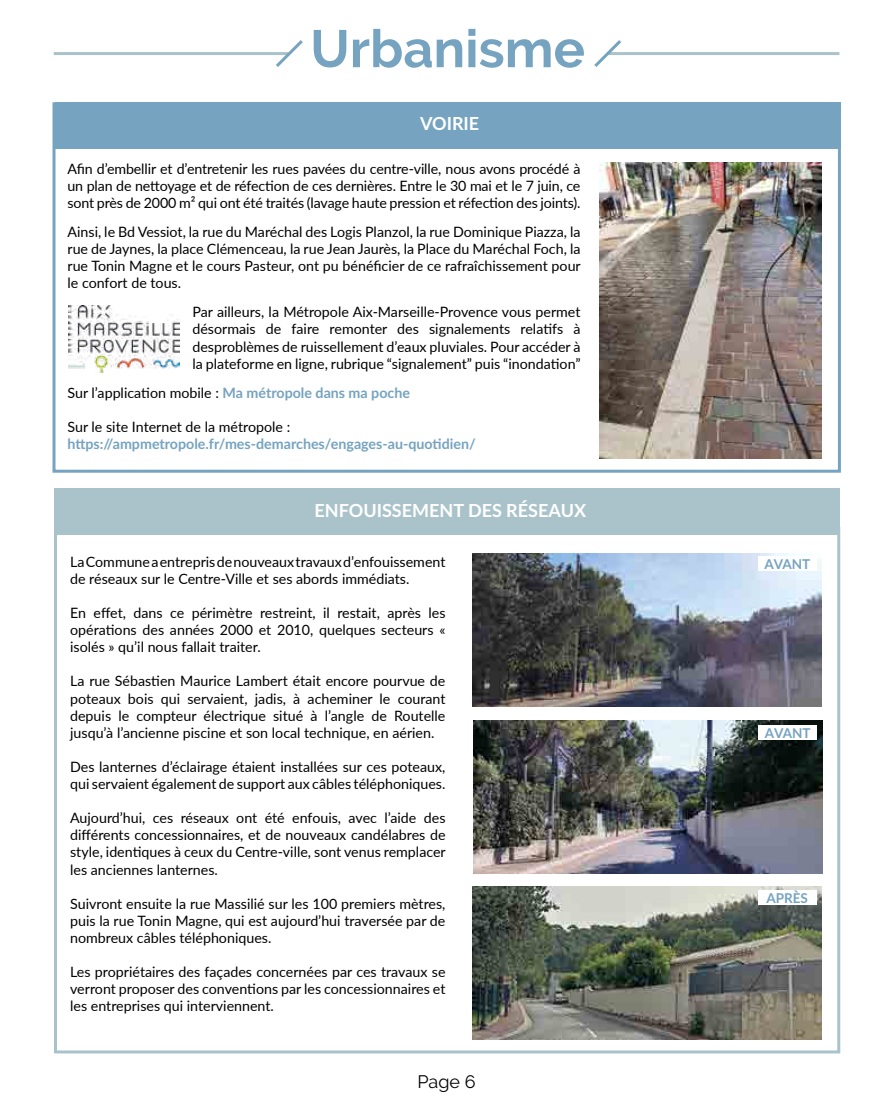
<style>
.page{position:relative;width:893px;height:1106px;background:#fff}
.page>*{position:absolute;margin:0;border:0;box-sizing:border-box;transform-origin:0 0}
.t1{font:700 52.5px "Raleway";color:#75a3c0}
.t2{font:700 18px "Lato";color:#fff}
.t3{font:18px "Raleway";color:#000}
.t4{font:14.25px/17.1px "Lato";color:#000;text-align:justify}
.t5{font:700 14.25px "Lato";color:#75a3c0}
.t6{font:700 13.5px "Lato";color:#75a3c0}
.s1{font-weight:700;color:#75a3c0}
</style>
<div class="page">
<hr style="left:54px;top:52px;width:235px;height:3px;background:#aac3cb">
<svg style="left:276px;top:40px;width:27px;height:27px"></svg>
<hr style="left:608px;top:52px;width:231px;height:3px;background:#aac3cb">
<svg style="left:594px;top:40px;width:27px;height:27px"></svg>
<div style="left:56px;top:102px;width:785px;height:46px;background:#75a3c0"></div>
<div style="left:54px;top:488px;width:786px;height:47px;background:#aac3cb"></div>
<div style="left:54px;top:526px;width:786px;height:527px;border:3px solid #aac3cb"></div>
<div style="left:52px;top:102px;width:789px;height:370px;border:3px solid #75a3c0"></div>
<img style="left:599px;top:162px;width:222px;height:296px">
<img style="left:472px;top:554px;width:349px;height:153px">
<img style="left:472px;top:886px;width:349px;height:153px">
<img style="left:474px;top:720px;width:348px;height:153px">
<div style="left:758px;top:557px;width:58px;height:14px;background:#fff"></div>
<img style="left:68px;top:305px;width:112px;height:67px">
<div style="left:758px;top:725px;width:59px;height:14px;background:#fff"></div>
<div style="left:758px;top:890px;width:58px;height:14px;background:#fff"></div>
<h1 class="t1" style="left:310px;top:19px;width:276px">Urbanisme</h1>
<p class="t2" style="left:420px;top:111px;width:61px">VOIRIE</p>
<p class="t4" style="left:68px;top:159px;width:514px">Afin d’embellir et d’entretenir les rues pavées du centre-ville, nous avons procédé à un plan de nettoyage et de réfection de ces dernières. Entre le 30 mai et le 7 juin, ce sont près de 2000 m² qui ont été traités (lavage haute pression et réfection des joints).</p>
<p class="t4" style="left:68px;top:222px;width:515px">Ainsi, le Bd Vessiot, la rue du Maréchal des Logis Planzol, la rue Dominique Piazza, la rue de Jaynes, la place Clémenceau, la rue Jean Jaurès, la Place du Maréchal Foch, la rue Tonin Magne et le cours Pasteur, ont pu bénéficier de ce rafraîchissement pour le confort de tous.</p>
<p class="t4" style="left:192px;top:303px;width:390px">Par ailleurs, la Métropole Aix-Marseille-Provence vous permet désormais de faire remonter des signalements relatifs à desproblèmes de ruissellement d’eaux pluviales. Pour accéder à la plateforme en ligne, rubrique “signalement” puis “inondation”</p>
<p class="t4" style="left:68px;top:383px;width:344px">Sur l’application mobile : <span class="s1">Ma métropole dans ma poche</span></p>
<p class="t4" style="left:68px;top:417px;width:224px">Sur le site Internet de la métropole :</p>
<p class="t5" style="left:68px;top:433px;width:410px">https://ampmetropole.fr/mes-demarches/engages-au-quotidien/</p>
<p class="t2" style="left:315px;top:497px;width:273px">ENFOUISSEMENT DES RÉSEAUX</p>
<p class="t4" style="left:70px;top:552px;width:377px">La Commune a entrepris de nouveaux travaux d’enfouissement de réseaux sur le Centre-Ville et ses abords immédiats.</p>
<p class="t4" style="left:70px;top:603px;width:377px">En effet, dans ce périmètre restreint, il restait, après les opérations des années 2000 et 2010, quelques secteurs « isolés » qu’il nous fallait traiter.</p>
<p class="t4" style="left:70px;top:672px;width:377px">La rue Sébastien Maurice Lambert était encore pourvue de poteaux bois qui servaient, jadis, à acheminer le courant depuis le compteur électrique situé à l’angle de Routelle jusqu’à l’ancienne piscine et son local technique, en aérien.</p>
<p class="t4" style="left:70px;top:757px;width:377px">Des lanternes d’éclairage étaient installées sur ces poteaux, qui servaient également de support aux câbles téléphoniques.</p>
<p class="t4" style="left:70px;top:809px;width:377px">Aujourd’hui, ces réseaux ont été enfouis, avec l’aide des différents concessionnaires, et de nouveaux candélabres de style, identiques à ceux du Centre-ville, sont venus remplacer les anciennes lanternes.</p>
<p class="t4" style="left:70px;top:894px;width:377px">Suivront ensuite la rue Massilié sur les 100 premiers mètres, puis la rue Tonin Magne, qui est aujourd’hui traversée par de nombreux câbles téléphoniques.</p>
<p class="t4" style="left:70px;top:962px;width:377px">Les propriétaires des façades concernées par ces travaux se verront proposer des conventions par les concessionnaires et les entreprises qui interviennent.</p>
<p class="t3" style="left:417px;top:1071px;width:60px">Page 6</p>
<p class="t6" style="left:764px;top:554px;width:47px">AVANT</p>
<p class="t6" style="left:765px;top:722px;width:47px">AVANT</p>
<p class="t6" style="left:766px;top:888px;width:43px">APRÈS</p>
</div>
